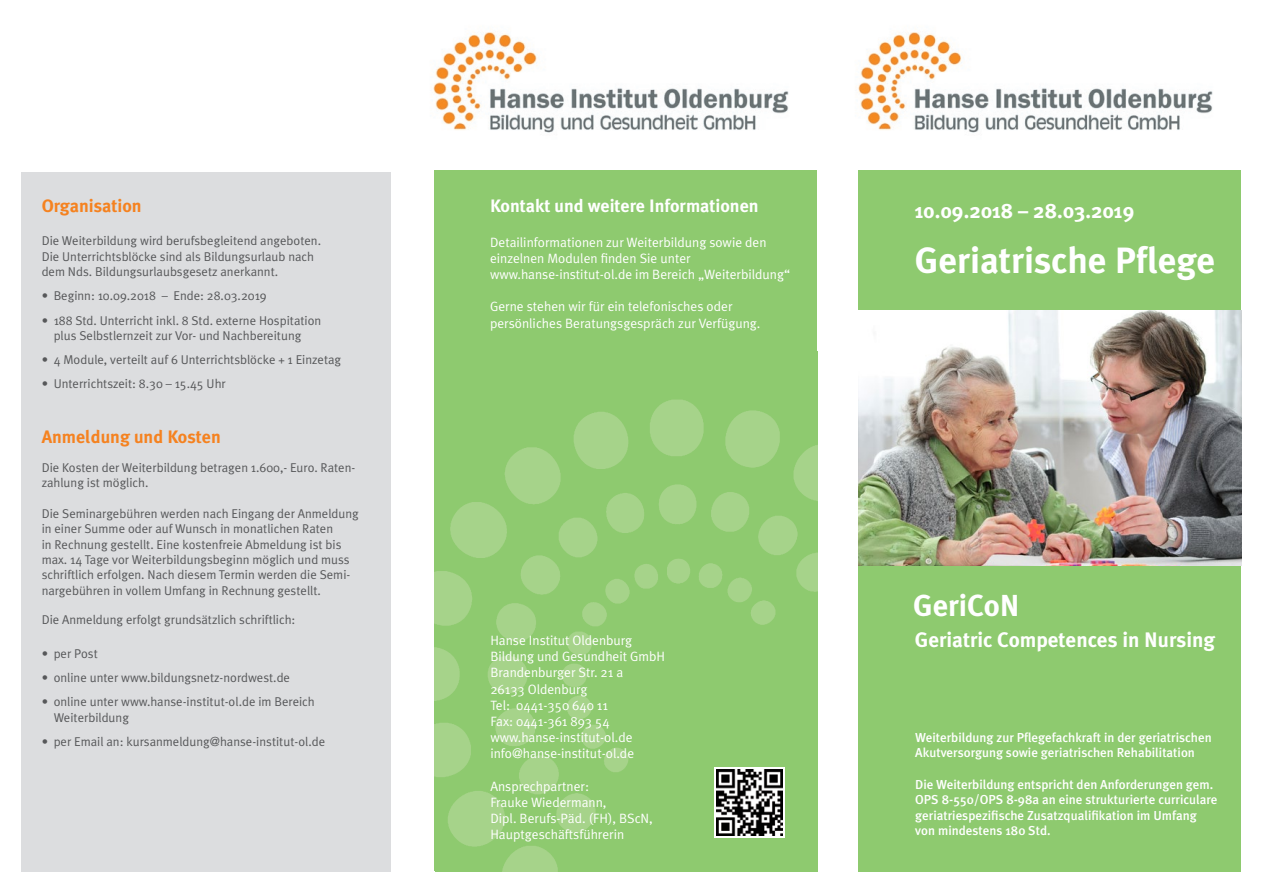
<style>
.page{position:relative;width:1263px;height:893px;background:#fff}
.page>*{position:absolute;margin:0;border:0;box-sizing:border-box;transform-origin:0 0}
.t1{font:700 36.6px "Meta Plus";color:#fff}
.t2{font:700 30.3px "Meta Plus";color:#fff}
.t3{font:700 21px "Meta Plus";color:#fff}
.t4{font:700 18px "Meta Plus";color:#fff}
.t5{font:700 18px "Meta Plus";color:#f58220}
.t6{font:13.5px "Meta Plus Normal";color:#fff}
.t7{font:500 13.05px/15.6px "Meta Plus";color:#fff}
.t8{font:12.75px/15.3px "Meta Plus Normal";color:#57585a}
</style>
<div class="page">
<div style="left:858px;top:170px;width:383px;height:702px;background:#8eca6f"></div>
<div style="left:434px;top:171px;width:383px;height:700px;background:#8eca6f"></div>
<div style="left:21px;top:172px;width:370px;height:700px;background:#dcdddf"></div>
<img style="left:858px;top:32px;width:355px;height:101px">
<img style="left:433px;top:32px;width:356px;height:101px">
<img style="left:435px;top:399px;width:382px;height:473px">
<svg style="left:714px;top:767px;width:71px;height:71px"></svg>
<img style="left:716px;top:769px;width:66px;height:67px">
<img style="left:858px;top:310px;width:383px;height:256px">
<p class="t5" style="left:42px;top:195px;width:101px">Organisation</p>
<p class="t8" style="left:42px;top:233px;width:281px">Die Weiterbildung wird berufsbegleitend angeboten.</p>
<p class="t8" style="left:42px;top:248px;width:274px">Die Unterrichtsblöcke sind als Bildungsurlaub nach</p>
<p class="t8" style="left:42px;top:264px;width:238px">dem Nds. Bildungsurlaubsgesetz anerkannt.</p>
<p class="t8" style="left:42px;top:288px;width:227px">• Beginn: 10.09.2018 – Ende: 28.03.2019</p>
<p class="t8" style="left:42px;top:312px;width:281px">• 188 Std. Unterricht inkl. 8 Std. externe Hospitation</p>
<p class="t8" style="left:54px;top:328px;width:249px">plus Selbstlernzeit zur Vor- und Nachbereitung</p>
<p class="t8" style="left:42px;top:352px;width:301px">• 4 Module, verteilt auf 6 Unterrichtsblöcke + 1 Einzetag</p>
<p class="t8" style="left:42px;top:376px;width:186px">• Unterrichtszeit: 8.30 – 15.45 Uhr</p>
<p class="t5" style="left:42px;top:427px;width:181px">Anmeldung und Kosten</p>
<p class="t8" style="left:42px;top:460px;width:315px">Die Kosten der Weiterbildung betragen 1.600,- Euro. Raten&shy;zahlung ist möglich.</p>
<p class="t8" style="left:42px;top:506px;width:319px">Die Seminargebühren werden nach Eingang der Anmeldung in einer Summe oder auf Wunsch in monatlichen Raten<br>in Rechnung gestellt. Eine kostenfreie Abmeldung ist bis max. 14 Tage vor Weiterbildungsbeginn möglich und muss schriftlich erfolgen. Nach diesem Termin werden die Semi&shy;nargebühren in vollem Umfang in Rechnung gestellt.</p>
<p class="t8" style="left:42px;top:612px;width:255px">Die Anmeldung erfolgt grundsätzlich schriftlich:</p>
<p class="t8" style="left:42px;top:645px;width:58px">• per Post</p>
<p class="t8" style="left:42px;top:670px;width:250px">• online unter www.bildungsnetz-nordwest.de</p>
<p class="t8" style="left:54px;top:694px;width:263px;text-indent:-12px">• online unter www.hanse-institut-ol.de im Bereich<br>Weiterbildung</p>
<p class="t8" style="left:42px;top:734px;width:285px">• per Email an: kursanmeldung@hanse-institut-ol.de</p>
<p class="t4" style="left:490px;top:196px;width:270px">Kontakt und weitere Informationen</p>
<p class="t6" style="left:490px;top:234px;width:278px">Detailinformationen zur Weiterbildung sowie den</p>
<p class="t6" style="left:490px;top:250px;width:202px">einzelnen Modulen finden Sie unter</p>
<p class="t6" style="left:490px;top:267px;width:302px">www.hanse-institut-ol.de im Bereich „Weiterbildung“</p>
<p class="t6" style="left:490px;top:299px;width:244px">Gerne stehen wir für ein telefonisches oder</p>
<p class="t6" style="left:490px;top:315px;width:272px">persönliches Beratungsgespräch zur Verfügung.</p>
<p class="t6" style="left:490px;top:632px;width:143px">Hanse Institut Oldenburg</p>
<p class="t6" style="left:490px;top:649px;width:176px">Bildung und Gesundheit GmbH</p>
<p class="t6" style="left:490px;top:665px;width:134px">Brandenburger Str. 21 a</p>
<p class="t6" style="left:490px;top:681px;width:99px">26133 Oldenburg</p>
<p class="t6" style="left:490px;top:697px;width:119px">Tel: 0441-350 640 11</p>
<p class="t6" style="left:490px;top:713px;width:121px">Fax: 0441-361 893 54</p>
<p class="t6" style="left:490px;top:730px;width:144px">www.hanse-institut-ol.de</p>
<p class="t6" style="left:490px;top:746px;width:145px">info@hanse-institut-ol.de</p>
<p class="t6" style="left:490px;top:778px;width:100px">Ansprechpartner:</p>
<p class="t6" style="left:490px;top:794px;width:118px">Frauke Wiedermann,</p>
<p class="t6" style="left:490px;top:811px;width:164px">Dipl. Berufs-Päd. (FH), BScN,</p>
<p class="t6" style="left:490px;top:827px;width:135px">Hauptgeschäftsführerin</p>
<p class="t3" style="left:915px;top:199px;width:221px">10.09.2018 – 28.03.2019</p>
<p class="t1" style="left:915px;top:239px;width:302px">Geriatrische Pflege</p>
<p class="t2" style="left:913px;top:588px;width:108px">GeriCoN</p>
<p class="t3" style="left:915px;top:627px;width:302px">Geriatric Competences in Nursing</p>
<p class="t7" style="left:915px;top:729px;width:298px">Weiterbildung zur Pflegefachkraft in der geriatrischen<br>Akutversorgung sowie geriatrischen Rehabilitation</p>
<p class="t7" style="left:915px;top:776px;width:304px">Die Weiterbildung entspricht den Anforderungen gem.<br>OPS 8-550/OPS 8-98a an eine strukturierte curriculare geriatriespezifische Zusatzqualifikation im Umfang von mindestens 180 Std.</p>
</div>
